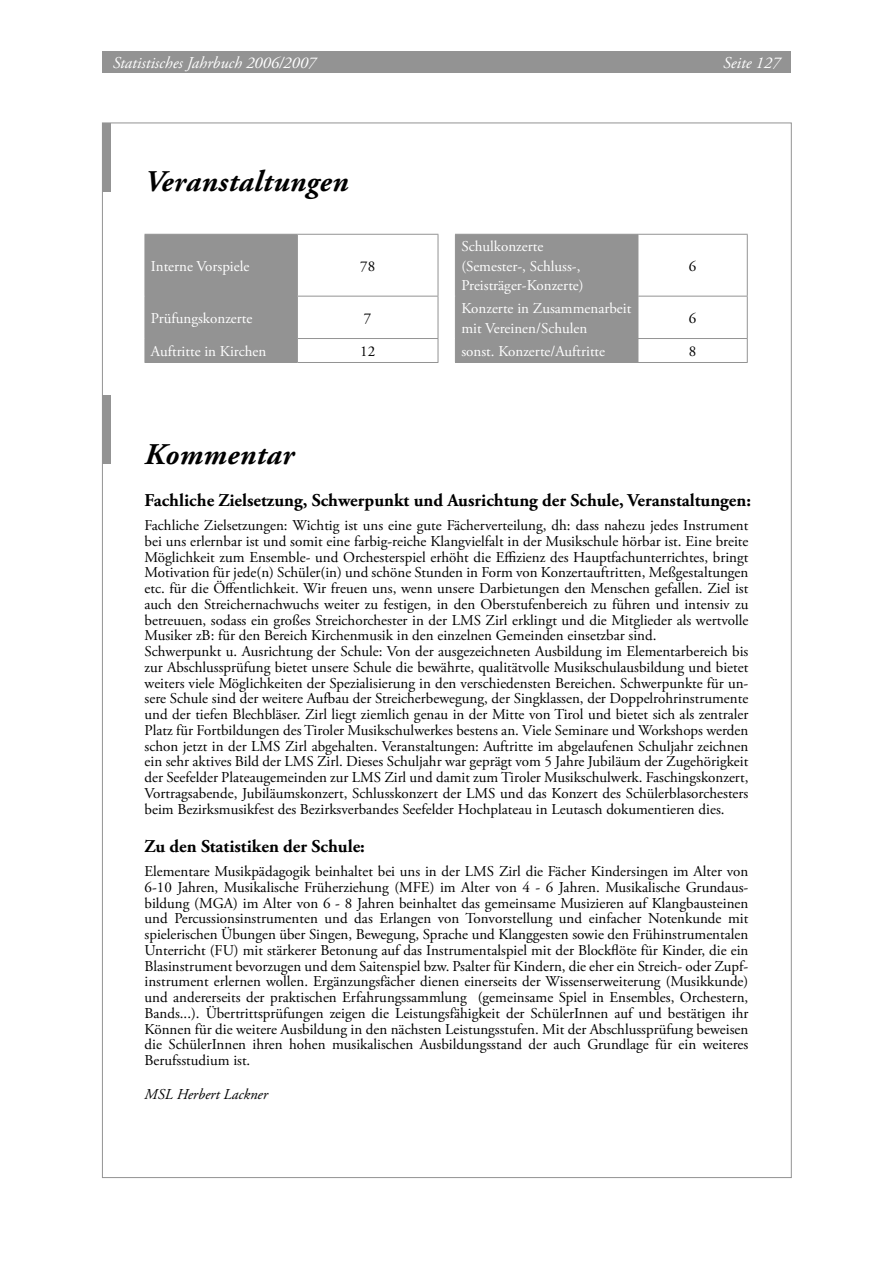
<style>
.page{position:relative;width:893px;height:1263px;background:#fff}
.page>*{position:absolute;margin:0;border:0;box-sizing:border-box;transform-origin:0 0}
.t1{font:italic 700 30px "Adobe Garamond Pro";letter-spacing:.015em;color:#000}
.t2{font:700 18px "Adobe Garamond Pro";color:#000}
.t3{font:italic 16.5px "Adobe Garamond Pro";color:#fff}
.t4{font:15px/15.8px "Adobe Garamond Pro";color:#000;text-align:justify}
.t5{font:15px/19.5px "Adobe Garamond Pro";color:#fff}
.t6{font:italic 15px "Adobe Garamond Pro";color:#000}
</style>
<div class="page">
<div style="left:102px;top:51px;width:689px;height:21px;background:#939393"></div>
<div style="left:102px;top:123px;width:9px;height:68px;background:#939393"></div>
<div style="left:102px;top:395px;width:9px;height:68px;background:#939393"></div>
<svg style="left:146px;top:234px;width:492px;height:128px;fill:#939393"></svg>
<hr style="left:145px;top:234px;width:152px;height:1px;background:#939393">
<hr style="left:145px;top:235px;width:1px;height:61px;background:#939393">
<hr style="left:297px;top:234px;width:141px;height:1px;background:#939393">
<hr style="left:297px;top:235px;width:1px;height:61px;background:#939393">
<hr style="left:438px;top:235px;width:1px;height:61px;background:#939393">
<hr style="left:145px;top:296px;width:152px;height:1px;background:#939393">
<hr style="left:145px;top:296px;width:1px;height:42px;background:#939393">
<hr style="left:297px;top:296px;width:141px;height:1px;background:#939393">
<hr style="left:297px;top:296px;width:1px;height:42px;background:#939393">
<hr style="left:438px;top:296px;width:1px;height:42px;background:#939393">
<hr style="left:145px;top:338px;width:152px;height:1px;background:#939393">
<svg style="left:145px;top:339px;width:1px;height:23px"></svg>
<hr style="left:297px;top:338px;width:141px;height:1px;background:#939393">
<svg style="left:297px;top:339px;width:1px;height:23px"></svg>
<svg style="left:438px;top:339px;width:1px;height:23px"></svg>
<hr style="left:145px;top:362px;width:152px;height:1px;background:#939393">
<hr style="left:297px;top:362px;width:141px;height:1px;background:#939393">
<hr style="left:455px;top:234px;width:183px;height:1px;background:#939393">
<hr style="left:455px;top:235px;width:1px;height:61px;background:#939393">
<hr style="left:638px;top:234px;width:110px;height:1px;background:#939393">
<hr style="left:638px;top:235px;width:1px;height:61px;background:#939393">
<hr style="left:747px;top:235px;width:1px;height:61px;background:#939393">
<hr style="left:455px;top:296px;width:183px;height:1px;background:#939393">
<hr style="left:455px;top:296px;width:1px;height:42px;background:#939393">
<hr style="left:638px;top:296px;width:110px;height:1px;background:#939393">
<hr style="left:638px;top:296px;width:1px;height:42px;background:#939393">
<hr style="left:747px;top:296px;width:1px;height:42px;background:#939393">
<hr style="left:455px;top:338px;width:183px;height:1px;background:#939393">
<svg style="left:455px;top:339px;width:1px;height:23px"></svg>
<hr style="left:638px;top:338px;width:110px;height:1px;background:#939393">
<svg style="left:638px;top:339px;width:1px;height:23px"></svg>
<svg style="left:747px;top:339px;width:1px;height:23px"></svg>
<hr style="left:455px;top:362px;width:183px;height:1px;background:#939393">
<hr style="left:638px;top:362px;width:110px;height:1px;background:#939393">
<p class="t3" style="left:113px;top:53px;width:205px">Statistisches Jahrbuch 2006/2007</p>
<p class="t3" style="left:723px;top:53px;width:59px">Seite 127</p>
<p class="t1" style="left:145px;top:165px;width:205px">Veranstaltungen</p>
<p class="t5" style="left:151px;top:257px;width:100px">Interne Vorspiele</p>
<p class="t4" style="left:360px;top:259px;width:16px">78</p>
<p class="t5" style="left:461px;top:237px;width:124px">Schulkonzerte (Semester-, Schluss-,<br>Preisträger-Konzerte)</p>
<p class="t4" style="left:689px;top:259px;width:9px">6</p>
<p class="t5" style="left:151px;top:309px;width:103px">Prüfungskonzerte</p>
<p class="t4" style="left:364px;top:311px;width:9px">7</p>
<p class="t5" style="left:461px;top:299px;width:171px">Konzerte in Zusammenarbeit mit Vereinen/Schulen</p>
<p class="t4" style="left:689px;top:311px;width:9px">6</p>
<p class="t5" style="left:151px;top:342px;width:117px">Auftritte in Kirchen</p>
<p class="t4" style="left:360px;top:344px;width:16px">12</p>
<p class="t5" style="left:461px;top:342px;width:145px">sonst. Konzerte/Auftritte</p>
<p class="t4" style="left:689px;top:344px;width:9px">8</p>
<p class="t1" style="left:145px;top:437px;width:151px">Kommentar</p>
<p class="t2" style="left:145px;top:489px;width:608px">Fachliche Zielsetzung, Schwerpunkt und Ausrichtung der Schule, Veranstaltungen:</p>
<p class="t4" style="left:145px;top:518px;width:605px">Fachliche Zielsetzungen: Wichtig ist uns eine gute Fächerverteilung, dh: dass nahezu jedes Instrument bei uns erlernbar ist und somit eine farbig-reiche Klangvielfalt in der Musikschule hörbar ist. Eine breite Möglichkeit zum Ensemble- und Orchesterspiel erhöht die Effizienz des Hauptfachunterrichtes, bringt Motivation für jede(n) Schüler(in) und schöne Stunden in Form von Konzertauftritten, Meßgestaltungen etc. für die Öffentlichkeit. Wir freuen uns, wenn unsere Darbietungen den Menschen gefallen. Ziel ist auch den Streichernachwuchs weiter zu festigen, in den Oberstufenbereich zu führen und intensiv zu betreuuen, sodass ein großes Streichorchester in der LMS Zirl erklingt und die Mitglieder als wertvolle Musiker zB: für den Bereich Kirchenmusik in den einzelnen Gemeinden einsetzbar sind.</p>
<p class="t4" style="left:145px;top:644px;width:605px">Schwerpunkt u. Ausrichtung der Schule: Von der ausgezeichneten Ausbildung im Elementarbereich bis zur Abschlussprüfung bietet unsere Schule die bewährte, qualitätvolle Musikschulausbildung und bietet weiters viele Möglichkeiten der Spezialisierung in den verschiedensten Bereichen. Schwerpunkte für un&shy;sere Schule sind der weitere Aufbau der Streicherbewegung, der Singklassen, der Doppelrohrinstrumente und der tiefen Blechbläser. Zirl liegt ziemlich genau in der Mitte von Tirol und bietet sich als zentraler Platz für Fortbildungen des Tiroler Musikschulwerkes bestens an. Viele Seminare und Workshops werden schon jetzt in der LMS Zirl abgehalten. Veranstaltungen: Auftritte im abgelaufenen Schuljahr zeichnen ein sehr aktives Bild der LMS Zirl. Dieses Schuljahr war geprägt vom 5 Jahre Jubiläum der Zugehörigkeit der Seefelder Plateaugemeinden zur LMS Zirl und damit zum Tiroler Musikschulwerk. Faschingskonzert, Vortragsabende, Jubiläumskonzert, Schlusskonzert der LMS und das Konzert des Schülerblasorchesters beim Bezirksmusikfest des Bezirksverbandes Seefelder Hochplateau in Leutasch dokumentieren dies.</p>
<p class="t2" style="left:145px;top:835px;width:222px">Zu den Statistiken der Schule:</p>
<p class="t4" style="left:145px;top:864px;width:605px">Elementare Musikpädagogik beinhaltet bei uns in der LMS Zirl die Fächer Kindersingen im Alter von 6-10 Jahren, Musikalische Früherziehung (MFE) im Alter von 4 - 6 Jahren. Musikalische Grundaus&shy;bildung (MGA) im Alter von 6 - 8 Jahren beinhaltet das gemeinsame Musizieren auf Klangbausteinen und Percussionsinstrumenten und das Erlangen von Tonvorstellung und einfacher Notenkunde mit spielerischen Übungen über Singen, Bewegung, Sprache und Klanggesten sowie den Frühinstrumentalen Unterricht (FU) mit stärkerer Betonung auf das Instrumentalspiel mit der Blockflöte für Kinder, die ein Blasinstrument bevorzugen und dem Saitenspiel bzw. Psalter für Kindern, die eher ein Streich- oder Zupf&shy;instrument erlernen wollen. Ergänzungsfächer dienen einerseits der Wissenserweiterung (Musikkunde) und andererseits der praktischen Erfahrungssammlung (gemeinsame Spiel in Ensembles, Orchestern, Bands...). Übertrittsprüfungen zeigen die Leistungsfähigkeit der SchülerInnen auf und bestätigen ihr Können für die weitere Ausbildung in den nächsten Leistungsstufen. Mit der Abschlussprüfung beweisen die SchülerInnen ihren hohen musikalischen Ausbildungsstand der auch Grundlage für ein weiteres Berufsstudium ist.</p>
<p class="t6" style="left:145px;top:1085px;width:125px">MSL Herbert Lackner</p>
</div>
